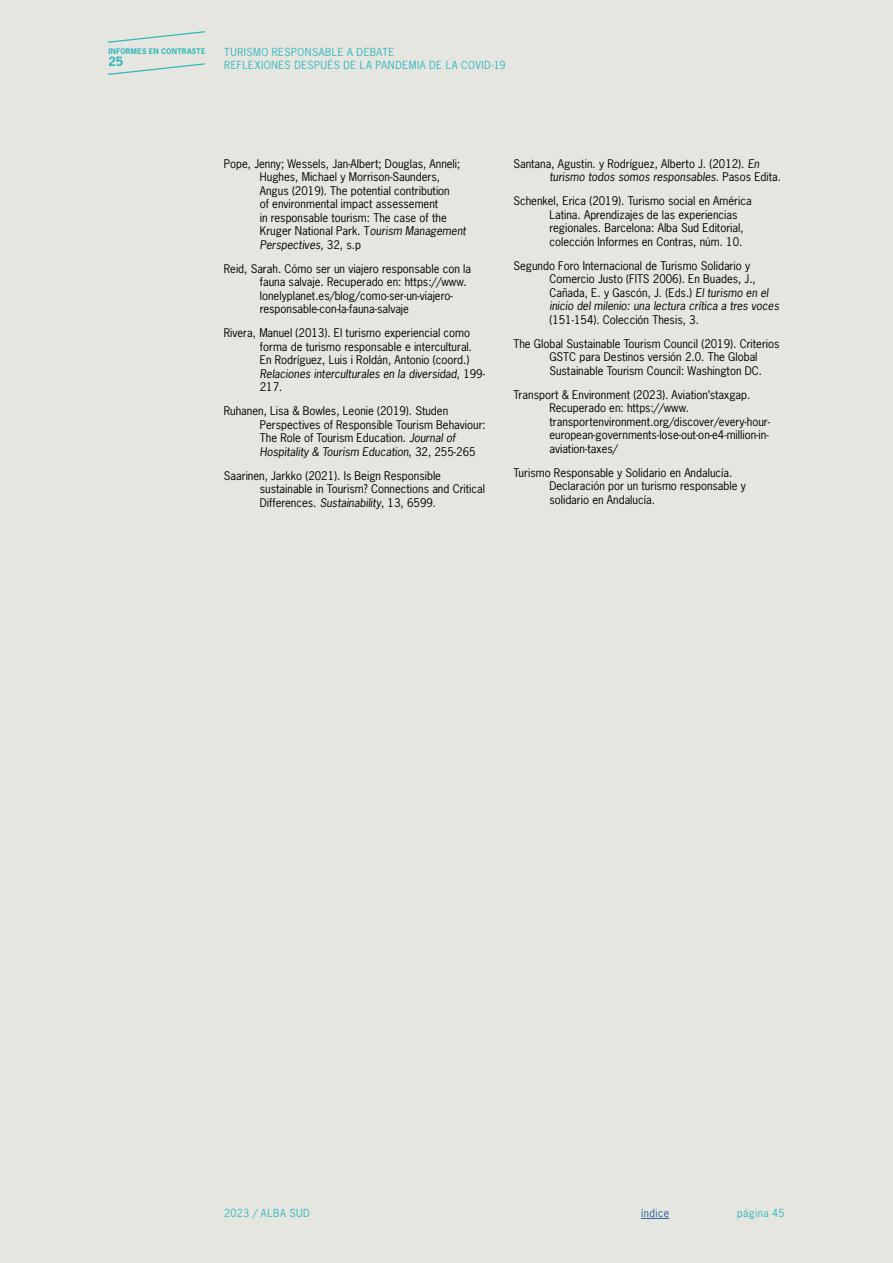
<style>
.page{position:relative;width:893px;height:1263px;background:#e6e6e1}
.page>*{position:absolute;margin:0;border:0;box-sizing:border-box;transform-origin:0 0}
.t1{font:700 12px "News Gothic Std";color:#31b7bc}
.t2{font:11.25px/13.5px "News Gothic Std";color:#000}
.t3{font:10.5px/12.6px "News Gothic Std";letter-spacing:.045em;color:#31b7bc}
.t4{font:10.5px "News Gothic Std";letter-spacing:.05em;color:#275b9b}
.t5{font:700 7.35px "News Gothic Std";letter-spacing:.03em;color:#31b7bc}
.s1{font-style:italic}
</style>
<div class="page">
<svg style="left:641px;top:1218px;width:28px;height:1px"></svg>
<svg style="left:108px;top:63px;width:97px;height:12px"></svg>
<svg style="left:108px;top:31px;width:97px;height:12px"></svg>
<p class="t5" style="left:108px;top:46px;width:99px">INFORMES EN CONTRASTE</p>
<p class="t1" style="left:108px;top:53px;width:17px">25</p>
<p class="t3" style="left:224px;top:46px;width:283px">TURISMO RESPONSABLE A DEBATE<br>REFLEXIONES DESPUÉS DE LA PANDEMIA DE LA COVID-19</p>
<p class="t2" style="left:260px;top:157px;width:208px;text-indent:-36px">Pope, Jenny; Wessels, Jan-Albert; Douglas, Anneli; Hughes, Michael y Morrison-Saunders, Angus (2019). The potential contribution<br>of environmental impact assessement<br>in responsable tourism: The case of the Kruger National Park. T<span class="s1">ourism Management Perspectives</span>, 32, s.p</p>
<p class="t2" style="left:260px;top:262px;width:213px;text-indent:-36px">Reid, Sarah. Cómo ser un viajero responsable con la fauna salvaje. Recuperado en: https://www. lonelyplanet.es/blog/como-ser-un-viajero&shy;responsable-con-la-fauna-salvaje</p>
<p class="t2" style="left:260px;top:326px;width:227px;text-indent:-36px">Rivera, Manuel (2013). El turismo experiencial como forma de turismo responsable e intercultural.<br>En Rodríguez, Luis i Roldán, Antonio (coord.)<br><span class="s1">Relaciones interculturales en la diversidad</span>, 199- 217.</p>
<p class="t2" style="left:260px;top:404px;width:228px;text-indent:-36px">Ruhanen, Lisa &amp; Bowles, Leonie (2019). Studen Perspectives of Responsible Tourism Behaviour:<br>The Role of Tourism Education. <span class="s1">Journal of Hospitality &amp; Tourism Education</span>, 32, 255-265</p>
<p class="t2" style="left:260px;top:469px;width:227px;text-indent:-36px">Saarinen, Jarkko (2021). Is Beign Responsible sustainable in Tourism? Connections and Critical<br>Differences. <span class="s1">Sustainability</span>, 13, 6599.</p>
<p class="t2" style="left:549px;top:157px;width:233px;text-indent:-36px">Santana, Agustin. y Rodríguez, Alberto J. (2012). <span class="s1">En turismo todos somos responsables</span>. Pasos Edita.</p>
<p class="t2" style="left:549px;top:194px;width:204px;text-indent:-36px">Schenkel, Erica (2019). Turismo social en América Latina. Aprendizajes de las experiencias regionales. Barcelona: Alba Sud Editorial, colección Informes en Contras, núm. 10.</p>
<p class="t2" style="left:549px;top:259px;width:231px;text-indent:-36px">Segundo Foro Internacional de Turismo Solidario y Comercio Justo (FITS 2006). En Buades, J., Cañada, E. y Gascón, J. (Eds.) <span class="s1">El turismo en el inicio del milenio: una lectura crítica a tres voces</span></p>
<p class="t2" style="left:513px;top:307px;width:268px;line-height:24px;text-indent:36px">(151-154). Colección Thesis, 3.<br>The Global Sustainable Tourism Council (2019). Criterios</p>
<p class="t2" style="left:549px;top:350px;width:214px">GSTC para Destinos versión 2.0. The Global<br>Sustainable Tourism Council: Washington DC.</p>
<p class="t2" style="left:549px;top:388px;width:222px;text-indent:-36px">Transport &amp; Environment (2023). Aviation’staxgap.<br>Recuperado en: https://www. transportenvironment.org/discover/every-hour&shy;european-governments-lose-out-on-e4-million-in&shy;aviation-taxes/</p>
<p class="t2" style="left:549px;top:466px;width:198px;text-indent:-36px">Turismo Responsable y Solidario en Andalucía.<br>Declaración por un turismo responsable y solidario en Andalucía.</p>
<p class="t3" style="left:224px;top:1207px;width:87px">2023 / ALBA SUD</p>
<p class="t4" style="left:641px;top:1206px;width:30px">índice</p>
<p class="t3" style="left:737px;top:1207px;width:49px">página 45</p>
</div>
